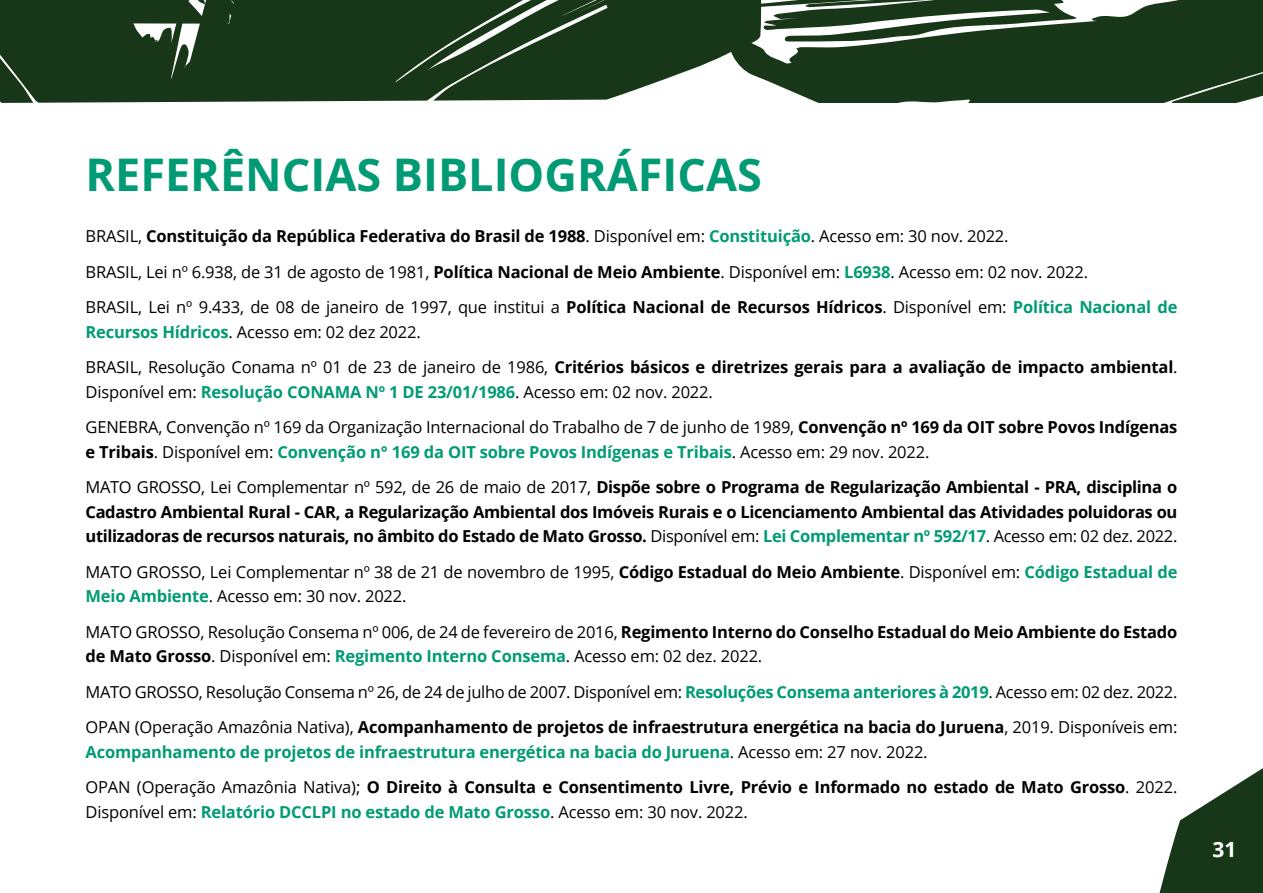
<style>
.page{position:relative;width:1263px;height:893px;background:#fff}
.page>*{position:absolute;margin:0;border:0;box-sizing:border-box;transform-origin:0 0}
.t1{font:700 45px "Open Sans";color:#009b74}
.t2{font:700 21px "Open Sans";color:#fff}
.t3{font:16.5px/35.2px "Open Sans";letter-spacing:-.01em;color:#000}
.t4{font:700 16.5px/24.8px "Open Sans";letter-spacing:-.02em;color:#000}
.t5{font:700 16.5px "Open Sans";letter-spacing:-.01em;color:#009b74}
.s1{font-weight:700}
.s2{font-weight:700;color:#009b74}
.s3{font-weight:400}
.s4{color:#009b74}
.s5{font-weight:400;color:#000}
</style>
<div class="page">
<svg style="left:0;top:0;width:1263px;height:103px;background:#334f33"></svg>
<svg style="left:1159px;top:768px;width:104px;height:125px"></svg>
<h1 class="t1" style="left:86px;top:143px;width:678px">REFERÊNCIAS BIBLIOGRÁFICAS</h1>
<p class="t3" style="left:86px;top:218px;width:1093px">BRASIL, <span class="s1">Constituição da República Federativa do Brasil de 1988</span>. Disponível em: <span class="s2">Constituição</span>. Acesso em: 30 nov. 2022.<br>BRASIL, Lei nº 6.938, de 31 de agosto de 1981, <span class="s1">Política Nacional de Meio Ambiente</span>. Disponível em: <span class="s2">L6938</span>. Acesso em: 02 nov. 2022.<br>BRASIL, Lei nº 9.433, de 08 de janeiro de 1997, que institui a <span class="s1">Política Nacional de Recursos Hídricos</span>. Disponível em: <span class="s2">Política Nacional de</span></p>
<p class="t3" style="left:86px;top:314px;width:1093px"><span class="s2">Recursos Hídricos</span>. Acesso em: 02 dez 2022.<br>BRASIL, Resolução Conama nº 01 de 23 de janeiro de 1986, <span class="s1">Critérios básicos e diretrizes gerais para a avaliação de impacto ambiental</span>.</p>
<p class="t3" style="left:86px;top:374px;width:1093px">Disponível em: <span class="s2">Resolução CONAMA Nº 1 DE 23/01/1986</span>. Acesso em: 02 nov. 2022.<br>GENEBRA, Convenção nº 169 da Organização Internacional do Trabalho de 7 de junho de 1989, <span class="s1">Convenção nº 169 da OIT sobre Povos Indígenas</span></p>
<p class="t3" style="left:86px;top:434px;width:1093px"><span class="s1">e Tribais</span>. Disponível em: <span class="s2">Convenção n° 169 da OIT sobre Povos Indígenas e Tribais</span>. Acesso em: 29 nov. 2022.<br>MATO GROSSO, Lei Complementar nº 592, de 26 de maio de 2017, <span class="s1">Dispõe sobre o Programa de Regularização Ambiental - PRA, disciplina o</span></p>
<p class="t4" style="left:86px;top:499px;width:1093px">Cadastro Ambiental Rural - CAR, a Regularização Ambiental dos Imóveis Rurais e o Licenciamento Ambiental das Atividades poluidoras ou utilizadoras de recursos naturais, no âmbito do Estado de Mato Grosso. <span class="s3">Disponível em:</span> <span class="s4">Lei Complementar nº 592/17</span><span class="s3">. Acesso em: 02 dez. 2022.</span></p>
<p class="t3" style="left:86px;top:559px;width:1093px;line-height:24.8px">MATO GROSSO, Lei Complementar nº 38 de 21 de novembro de 1995, <span class="s1">Código Estadual do Meio Ambiente</span>. Disponível em: <span class="s2">Código Estadual de<br>Meio Ambiente</span>. Acesso em: 30 nov. 2022.</p>
<p class="t3" style="left:86px;top:619px;width:1093px;line-height:24.8px">MATO GROSSO, Resolução Consema nº 006, de 24 de fevereiro de 2016, <span class="s1">Regimento Interno do Conselho Estadual do Meio Ambiente do Estado de Mato Grosso</span>. Disponível em: <span class="s2">Regimento Interno Consema</span>. Acesso em: 02 dez. 2022.</p>
<p class="t3" style="left:86px;top:674px;width:1093px">MATO GROSSO, Resolução Consema nº 26, de 24 de julho de 2007. Disponível em: <span class="s2">Resoluções Consema anteriores à 2019</span>. Acesso em: 02 dez. 2022.<br>OPAN (Operação Amazônia Nativa), <span class="s1">Acompanhamento de projetos de infraestrutura energética na bacia do Juruena</span>, 2019. Disponíveis em:</p>
<p class="t4" style="left:86px;top:734px;width:1093px;line-height:35.2px"><span class="s4">Acompanhamento de projetos de infraestrutura energética na bacia do Juruena</span><span class="s3">. Acesso em: 27 nov. 2022.<br>OPAN (Operação Amazônia Nativa);</span> O Direito à Consulta e Consentimento Livre, Prévio e Informado no estado de Mato Grosso<span class="s3">. 2022.</span></p>
<p class="t5" style="left:86px;top:800px;width:664px"><span class="s5">Disponível em:</span> Relatório DCCLPI no estado de Mato Grosso<span class="s5">. Acesso em: 30 nov. 2022.</span></p>
<p class="t2" style="left:1212px;top:835px;width:25px">31</p>
</div>
